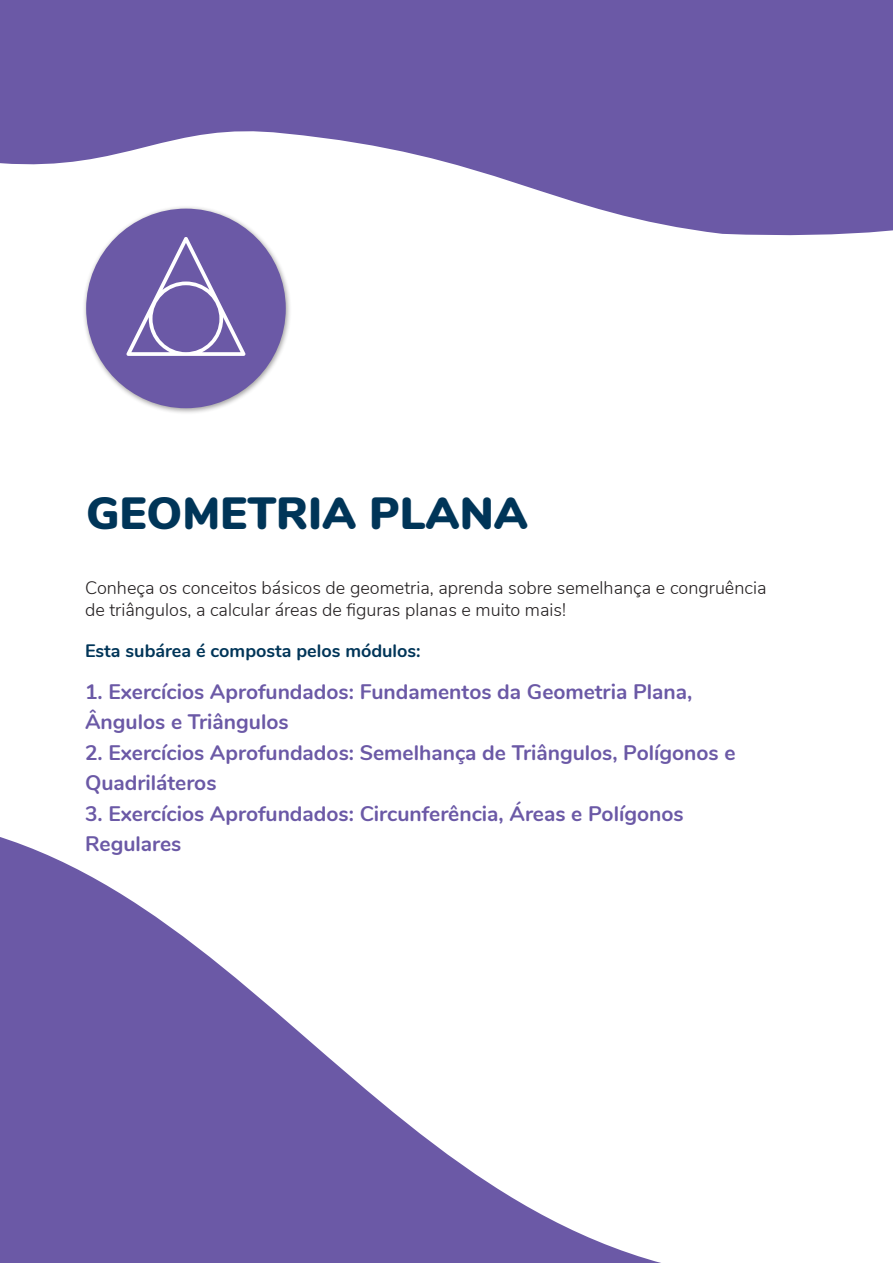
<style>
.page{position:relative;width:893px;height:1263px;background:#fff}
.page>*{position:absolute;margin:0;border:0;box-sizing:border-box;transform-origin:0 0}
.t1{font:900 45px "Nunito";color:#003558}
.t2{font:700 21px/30.5px "Nunito";color:#6b59a6}
.t3{font:300 18px/21.6px "Nunito";color:#231f20}
.t4{font:700 18px "Nunito";color:#003558}
</style>
<div class="page">
<svg style="left:0;top:837px;width:661px;height:426px"></svg>
<svg style="left:0;top:0;width:893px;height:236px;fill:#6b59a6"></svg>
<div style="left:82px;top:205px;width:210px;height:209px;background:#231f20;opacity:.43"></div>
<div style="left:86px;top:209px;width:200px;height:199px;background:#6b59a6;border-radius:50%"></div>
<svg style="left:126px;top:237px;width:120px;height:119px"></svg>
<h1 class="t1" style="left:86px;top:479px;width:444px">GEOMETRIA PLANA</h1>
<p class="t3" style="left:85px;top:576px;width:683px">Conheça os conceitos básicos de geometria, aprenda sobre semelhança e congruência de triângulos, a calcular áreas de figuras planas e muito mais!</p>
<p class="t4" style="left:85px;top:637px;width:337px">Esta subárea é composta pelos módulos:</p>
<p class="t2" style="left:85px;top:675px;width:609px">1. Exercícios Aprofundados: Fundamentos da Geometria Plana,<br>Ângulos e Triângulos</p>
<p class="t2" style="left:85px;top:736px;width:652px">2. Exercícios Aprofundados: Semelhança de Triângulos, Polígonos e<br>Quadriláteros</p>
<p class="t2" style="left:85px;top:797px;width:600px">3. Exercícios Aprofundados: Circunferência, Áreas e Polígonos<br>Regulares</p>
</div>
